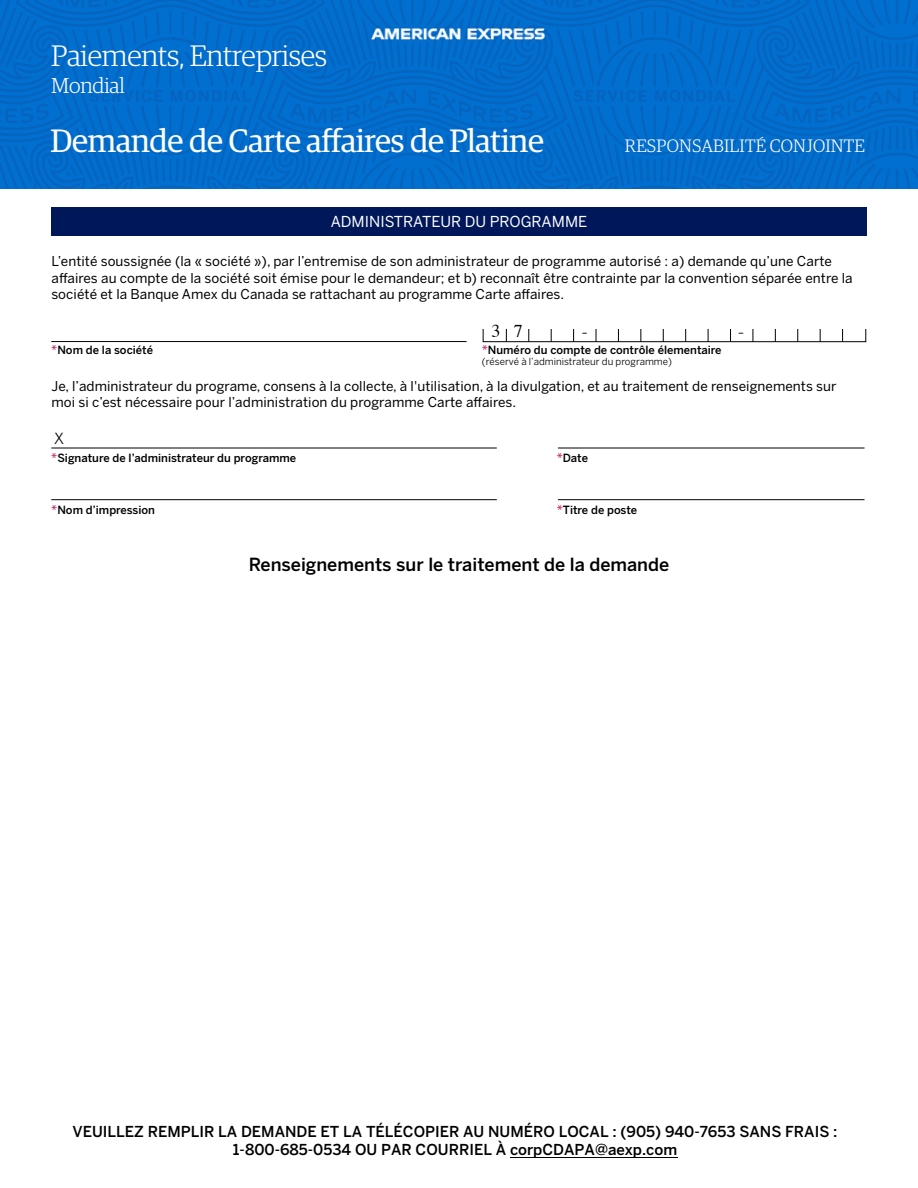
<style>
.page{position:relative;width:918px;height:1188px;background:#fff}
.page>*{position:absolute;margin:0;border:0;box-sizing:border-box;transform-origin:0 0}
.t1{font:32.4px "Guardian Egyp";letter-spacing:-.01em;color:#fff}
.t2{font:300 29.7px "Guardian Egyp";letter-spacing:-.01em;color:#fff}
.t3{font:300 21.6px "Guardian Egyp";letter-spacing:-.01em;color:#fff}
.t4{font:500 18px "Benton Sans";color:#000}
.t5{font:300 18px "Guardian Egyp";letter-spacing:.01em;color:#fff}
.t6{font:18px "Times";color:#000}
.t7{font:15.15px "Benton Sans";color:#000}
.t8{font:500 15px/18px "Benton Sans";color:#000;text-align:center}
.t9{font:15px "Benton Sans";color:#fff}
.t10{font:13.5px/16.5px "Benton Sans";letter-spacing:.005em;color:#000}
.t11{font:500 11.25px "Benton Sans";color:#000}
.t12{font:9.75px "Benton Sans";color:#000}
.s1{font-weight:400;font-size:12px;color:#c0004d}
</style>
<div class="page">
<div style="left:51px;top:207px;width:816px;height:28px;background:#00175a"></div>
<hr style="left:51px;top:341px;width:416px;height:1px;background:#000">
<hr style="left:51px;top:448px;width:446px;height:1px;background:#000">
<hr style="left:51px;top:499px;width:446px;height:1px;background:#000">
<hr style="left:558px;top:448px;width:307px;height:1px;background:#000">
<hr style="left:558px;top:499px;width:307px;height:1px;background:#000">
<div style="left:483px;top:329px;width:383px;height:13px;border:1px solid #000"></div>
<svg style="left:506px;top:329px;width:1px;height:13px"></svg>
<svg style="left:618px;top:329px;width:1px;height:13px"></svg>
<svg style="left:730px;top:329px;width:1px;height:13px"></svg>
<svg style="left:528px;top:329px;width:1px;height:13px"></svg>
<svg style="left:640px;top:329px;width:1px;height:13px"></svg>
<svg style="left:753px;top:329px;width:1px;height:13px"></svg>
<svg style="left:551px;top:329px;width:1px;height:13px"></svg>
<svg style="left:663px;top:329px;width:1px;height:13px"></svg>
<svg style="left:775px;top:329px;width:1px;height:13px"></svg>
<svg style="left:573px;top:329px;width:1px;height:13px"></svg>
<svg style="left:685px;top:329px;width:1px;height:13px"></svg>
<svg style="left:797px;top:329px;width:1px;height:13px"></svg>
<svg style="left:596px;top:329px;width:1px;height:13px"></svg>
<svg style="left:708px;top:329px;width:1px;height:13px"></svg>
<svg style="left:820px;top:329px;width:1px;height:13px"></svg>
<svg style="left:842px;top:329px;width:1px;height:13px"></svg>
<hr style="left:510px;top:1157px;width:167px;height:1px;background:#000">
<svg style="left:0;top:0;width:918px;height:188px;background:#016bca"></svg>
<img style="left:358px;top:14px;width:202px;height:39px">
<h2 class="t2" style="left:51px;top:36px;width:278px">Paiements, Entreprises</h2>
<h3 class="t3" style="left:51px;top:71px;width:75px">Mondial</h3>
<h1 class="t1" style="left:50px;top:119px;width:495px">Demande de Carte affaires de Platine</h1>
<h3 class="t5" style="left:625px;top:134px;width:242px">RESPONSABILITÉ CONJOINTE</h3>
<p class="t9" style="left:331px;top:213px;width:258px">ADMINISTRATEUR DU PROGRAMME</p>
<p class="t10" style="left:51px;top:253px;width:803px">L’entité soussignée (la « société »), par l’entremise de son administrateur de programme autorisé : a) demande qu’une Carte affaires au compte de la société soit émise pour le demandeur; et b) reconnaît être contrainte par la convention séparée entre la société et la Banque Amex du Canada se rattachant au programme Carte affaires.</p>
<h3 class="t6" style="left:491px;top:314px;width:33px">3 7</h3>
<h3 class="t6" style="left:582px;top:314px;width:7px">-</h3>
<h3 class="t6" style="left:738px;top:314px;width:7px">-</h3>
<p class="t11" style="left:51px;top:343px;width:103px"><span class="s1">*</span>Nom de la société</p>
<p class="t11" style="left:482px;top:343px;width:241px"><span class="s1">*</span>Numéro du compte de contrôle élementaire</p>
<p class="t12" style="left:482px;top:356px;width:192px">(réservé à l’administrateur du programme)</p>
<p class="t10" style="left:51px;top:378px;width:787px">Je, l’administrateur du programe, consens à la collecte, à l'utilisation, à la divulgation, et au traitement de renseignements sur moi si c’est nécessaire pour l’administration du programme Carte affaires.</p>
<p class="t7" style="left:54px;top:430px;width:11px">X</p>
<p class="t11" style="left:51px;top:451px;width:246px"><span class="s1">*</span>Signature de l’administrateur du programme</p>
<p class="t11" style="left:557px;top:451px;width:33px"><span class="s1">*</span>Date</p>
<p class="t11" style="left:51px;top:503px;width:105px"><span class="s1">*</span>Nom d’impression</p>
<p class="t11" style="left:557px;top:503px;width:82px"><span class="s1">*</span>Titre de poste</p>
<h3 class="t4" style="left:249px;top:553px;width:422px">Renseignements sur le traitement de la demande</h3>
<p class="t8" style="left:73px;top:1122px;width:766px">VEUILLEZ REMPLIR LA DEMANDE ET LA TÉLÉCOPIER AU NUMÉRO LOCAL : (905) 940-7653 SANS FRAIS :<br>1-800-685-0534 OU PAR COURRIEL À corpCDAPA@aexp.com</p>
</div>
